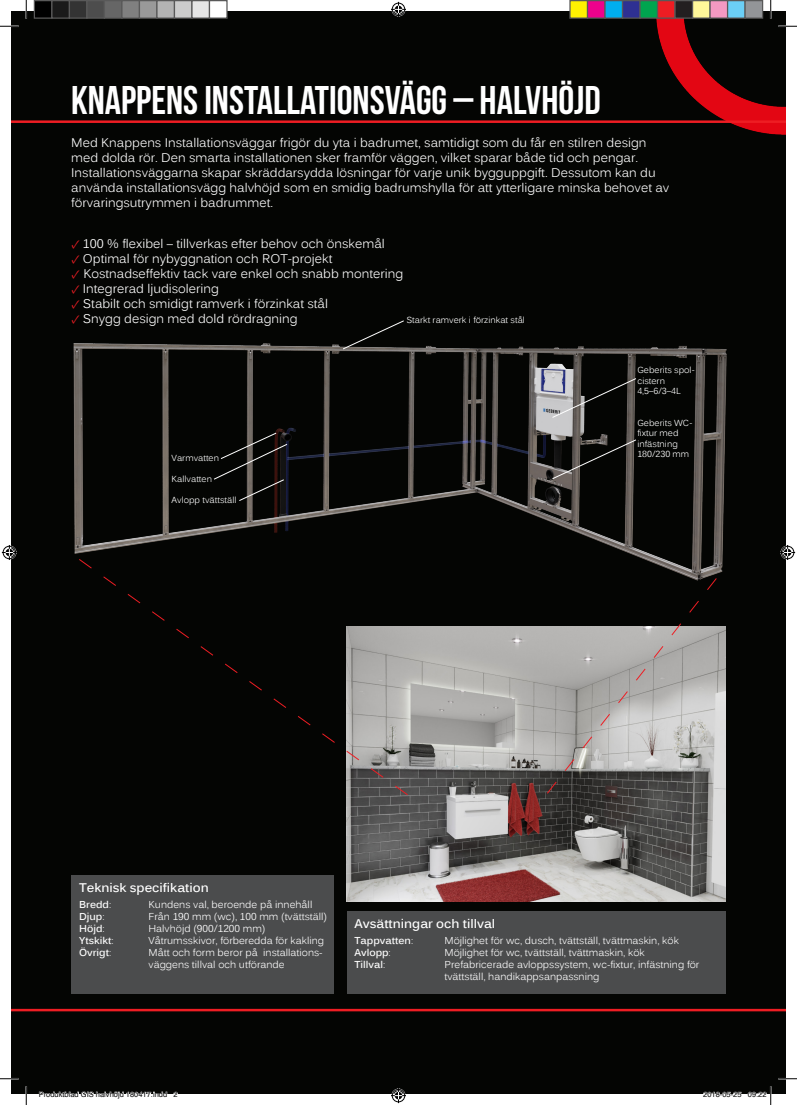
<style>
.page{position:relative;width:797px;height:1105px;background:#fff}
.page>*{position:absolute;margin:0;border:0;box-sizing:border-box;transform-origin:0 0}
.t1{font:40px "Bebas Neue";color:#fff}
.t2{font:12.5px/15px "Kalinga";color:#fff}
.t3{font:700 12.5px "Kalinga";color:#fff}
.t4{font:10px/12px "Kalinga";color:#fff}
.t5{font:700 10px "Kalinga";color:#fff}
.t6{font:8.75px "Kalinga";color:#fff}
.t7{font:7.5px "Helvetica";color:#000}
.s1{font-family:"Minion Pro";color:#ee1d23}
.s2{font-weight:400}
</style>
<div class="page">
<div style="left:11px;top:11px;width:774px;height:1083px;background:#040503"></div>
<img style="left:656px;top:11px;width:129px;height:123px">
<hr style="left:11px;top:120px;width:774px;height:3px;background:#ee1d23">
<hr style="left:11px;top:1009px;width:774px;height:2px;background:#ee1d23">
<div style="left:72px;top:875px;width:262px;height:119px;background:#4b4c4d"></div>
<div style="left:347px;top:911px;width:378px;height:83px;background:#4b4c4d"></div>
<img style="left:347px;top:627px;width:378px;height:275px">
<svg style="left:546px;top:600px;width:171px;height:194px;background:#91908e"></svg>
<svg style="left:132px;top:598px;width:276px;height:198px"></svg>
<img style="left:73px;top:343px;width:654px;height:255px">
<svg style="left:213px;top:432px;width:75px;height:69px"></svg>
<svg style="left:551px;top:378px;width:85px;height:40px"></svg>
<svg style="left:551px;top:439px;width:85px;height:41px"></svg>
<svg style="left:342px;top:320px;width:62px;height:30px"></svg>
<svg style="left:0;top:25px;width:19px;height:2px"></svg>
<svg style="left:778px;top:25px;width:19px;height:2px"></svg>
<svg style="left:0;top:1078px;width:19px;height:1px"></svg>
<svg style="left:778px;top:1078px;width:19px;height:1px"></svg>
<svg style="left:25px;top:0;width:2px;height:19px"></svg>
<svg style="left:25px;top:1086px;width:2px;height:19px"></svg>
<svg style="left:770px;top:0;width:1px;height:19px"></svg>
<svg style="left:391px;top:2px;width:15px;height:15px"></svg>
<svg style="left:391px;top:1088px;width:15px;height:15px"></svg>
<svg style="left:2px;top:545px;width:15px;height:15px"></svg>
<svg style="left:780px;top:545px;width:15px;height:15px"></svg>
<div style="left:34px;top:1px;width:18px;height:17px;background:#000"></div>
<div style="left:34px;top:0;width:18px;height:19px;border:1px solid #595959"></div>
<div style="left:52px;top:1px;width:17px;height:17px;background:#1a1a1a"></div>
<div style="left:51px;top:0;width:19px;height:19px;border:1px solid #595959"></div>
<div style="left:69px;top:1px;width:18px;height:17px;background:#333"></div>
<div style="left:69px;top:0;width:19px;height:19px;border:1px solid #595959"></div>
<div style="left:87px;top:1px;width:17px;height:17px;background:#4d4d4d"></div>
<div style="left:86px;top:0;width:19px;height:19px;border:1px solid #595959"></div>
<div style="left:104px;top:1px;width:18px;height:17px;background:#666"></div>
<div style="left:104px;top:0;width:18px;height:19px;border:1px solid #595959"></div>
<div style="left:122px;top:1px;width:17px;height:17px;background:#808080"></div>
<div style="left:121px;top:0;width:19px;height:19px;border:1px solid #595959"></div>
<div style="left:139px;top:1px;width:18px;height:17px;background:#999"></div>
<div style="left:139px;top:0;width:19px;height:19px;border:1px solid #595959"></div>
<div style="left:157px;top:1px;width:17px;height:17px;background:#b3b3b3"></div>
<div style="left:156px;top:0;width:19px;height:19px;border:1px solid #595959"></div>
<div style="left:174px;top:1px;width:18px;height:17px;background:#ccc"></div>
<div style="left:174px;top:0;width:18px;height:19px;border:1px solid #595959"></div>
<div style="left:192px;top:1px;width:17px;height:17px;background:#e6e6e6"></div>
<div style="left:191px;top:0;width:19px;height:19px;border:1px solid #595959"></div>
<div style="left:209px;top:1px;width:18px;height:17px;background:#fff"></div>
<div style="left:209px;top:0;width:19px;height:19px;border:1px solid #595959"></div>
<div style="left:570px;top:1px;width:17px;height:17px;background:#fff101"></div>
<div style="left:569px;top:0;width:19px;height:19px;border:1px solid #595959"></div>
<div style="left:587px;top:1px;width:18px;height:17px;background:#ed028c"></div>
<div style="left:587px;top:0;width:18px;height:19px;border:1px solid #595959"></div>
<div style="left:605px;top:1px;width:17px;height:17px;background:#00aeef"></div>
<div style="left:604px;top:0;width:19px;height:19px;border:1px solid #595959"></div>
<div style="left:622px;top:1px;width:18px;height:17px;background:#2e3092"></div>
<div style="left:622px;top:0;width:18px;height:19px;border:1px solid #595959"></div>
<div style="left:640px;top:1px;width:17px;height:17px;background:#00a54f"></div>
<div style="left:639px;top:0;width:19px;height:19px;border:1px solid #595959"></div>
<div style="left:657px;top:1px;width:18px;height:17px;background:#ee1d23"></div>
<div style="left:657px;top:0;width:18px;height:19px;border:1px solid #595959"></div>
<div style="left:675px;top:1px;width:17px;height:17px;background:#231f20"></div>
<div style="left:674px;top:0;width:19px;height:19px;border:1px solid #595959"></div>
<div style="left:692px;top:1px;width:18px;height:17px;background:#fff79a"></div>
<div style="left:692px;top:0;width:18px;height:19px;border:1px solid #595959"></div>
<div style="left:710px;top:1px;width:17px;height:17px;background:#f499c2"></div>
<div style="left:709px;top:0;width:19px;height:19px;border:1px solid #595959"></div>
<div style="left:727px;top:1px;width:18px;height:17px;background:#6bcff6"></div>
<div style="left:727px;top:0;width:18px;height:19px;border:1px solid #595959"></div>
<div style="left:745px;top:1px;width:17px;height:17px;background:#939598"></div>
<div style="left:744px;top:0;width:19px;height:19px;border:1px solid #595959"></div>
<svg style="left:39px;top:1091px;width:128px;height:3px"></svg>
<svg style="left:703px;top:1092px;width:38px;height:2px"></svg>
<svg style="left:747px;top:1086px;width:24px;height:19px"></svg>
<p class="t1" style="left:71px;top:78px;width:531px">KNAPPENS INSTALLATIONSVÄGG – HALVHÖJD</p>
<p class="t2" style="left:71px;top:136px;width:599px">Med Knappens Installationsväggar frigör du yta i badrumet, samtidigt som du får en stilren design med dolda rör. Den smarta installationen sker framför väggen, vilket sparar både tid och pengar.<br>Installationsväggarna skapar skräddarsydda lösningar för varje unik bygguppgift. Dessutom kan du använda installationsvägg halvhöjd som en smidig badrumshylla för att ytterligare minska behovet av förvaringsutrymmen i badrummet.</p>
<p class="t2" style="left:72px;top:237px;width:315px"><span class="s1">✓</span> 100 % flexibel – tillverkas efter behov och önskemål</p>
<p class="t2" style="left:72px;top:252px;width:262px"><span class="s1">✓</span> Optimal för nybyggnation och ROT-projekt</p>
<p class="t2" style="left:72px;top:267px;width:333px"><span class="s1">✓</span> Kostnadseffektiv tack vare enkel och snabb montering</p>
<p class="t2" style="left:72px;top:282px;width:149px"><span class="s1">✓</span> Integrerad ljudisolering</p>
<p class="t2" style="left:72px;top:297px;width:258px"><span class="s1">✓</span> Stabilt och smidigt ramverk i förzinkat stål</p>
<p class="t2" style="left:72px;top:312px;width:227px"><span class="s1">✓</span> Snygg design med dold rördragning</p>
<p class="t6" style="left:406px;top:315px;width:120px">Starkt ramverk i förzinkat stål</p>
<p class="t6" style="left:172px;top:452px;width:49px">Varmvatten</p>
<p class="t6" style="left:172px;top:473px;width:42px">Kallvatten</p>
<p class="t6" style="left:172px;top:494px;width:66px">Avlopp tvättställ</p>
<p class="t6" style="left:637px;top:365px;width:59px">Geberits spol-</p>
<p class="t6" style="left:637px;top:375px;width:29px">cistern</p>
<p class="t6" style="left:637px;top:386px;width:45px">4,5–6/3–4L</p>
<p class="t6" style="left:637px;top:417px;width:56px">Geberits WC-</p>
<p class="t6" style="left:637px;top:428px;width:43px">fixtur med</p>
<p class="t6" style="left:637px;top:438px;width:42px">infästning</p>
<p class="t6" style="left:637px;top:449px;width:53px">180/230 mm</p>
<p class="t3" style="left:79px;top:879px;width:131px">Teknisk specifikation</p>
<p class="t5" style="left:79px;top:898px;width:34px">Bredd<span class="s2">:</span></p>
<p class="t4" style="left:148px;top:899px;width:165px">Kundens val, beroende på innehåll</p>
<p class="t5" style="left:79px;top:910px;width:27px">Djup<span class="s2">:</span></p>
<p class="t4" style="left:148px;top:911px;width:180px">Från 190 mm (wc), 100 mm (tvättställ)</p>
<p class="t5" style="left:79px;top:922px;width:27px">Höjd<span class="s2">:</span></p>
<p class="t4" style="left:148px;top:923px;width:118px">Halvhöjd (900/1200 mm)</p>
<p class="t5" style="left:79px;top:934px;width:36px">Ytskikt<span class="s2">:</span></p>
<p class="t4" style="left:148px;top:935px;width:177px">Våtrumsskivor, förberedda för kakling</p>
<p class="t5" style="left:79px;top:946px;width:34px">Övrigt<span class="s2">:</span></p>
<p class="t4" style="left:148px;top:947px;width:176px">Mått och form beror på installations-</p>
<p class="t4" style="left:148px;top:959px;width:138px">väggens tillval och utförande</p>
<p class="t3" style="left:354px;top:915px;width:142px">Avsättningar och tillval</p>
<p class="t5" style="left:354px;top:934px;width:60px">Tappvatten<span class="s2">:</span></p>
<p class="t4" style="left:444px;top:935px;width:236px">Möjlighet för wc, dusch, tvättställ, tvättmaskin, kök</p>
<p class="t5" style="left:354px;top:946px;width:38px">Avlopp<span class="s2">:</span></p>
<p class="t4" style="left:444px;top:947px;width:202px">Möjlighet för wc, tvättställ, tvättmaskin, kök</p>
<p class="t5" style="left:354px;top:958px;width:32px">Tillval<span class="s2">:</span></p>
<p class="t4" style="left:444px;top:959px;width:256px">Prefabricerade avloppssystem, wc-fixtur, infästning för tvättställ, handikappsanpassning</p>
<p class="t7" style="left:39px;top:1089px;width:140px">Produktblad GIS halvhöjd 180417.indd 2</p>
<p class="t7" style="left:703px;top:1089px;width:65px">2018-05-25 09:22</p>
</div>
